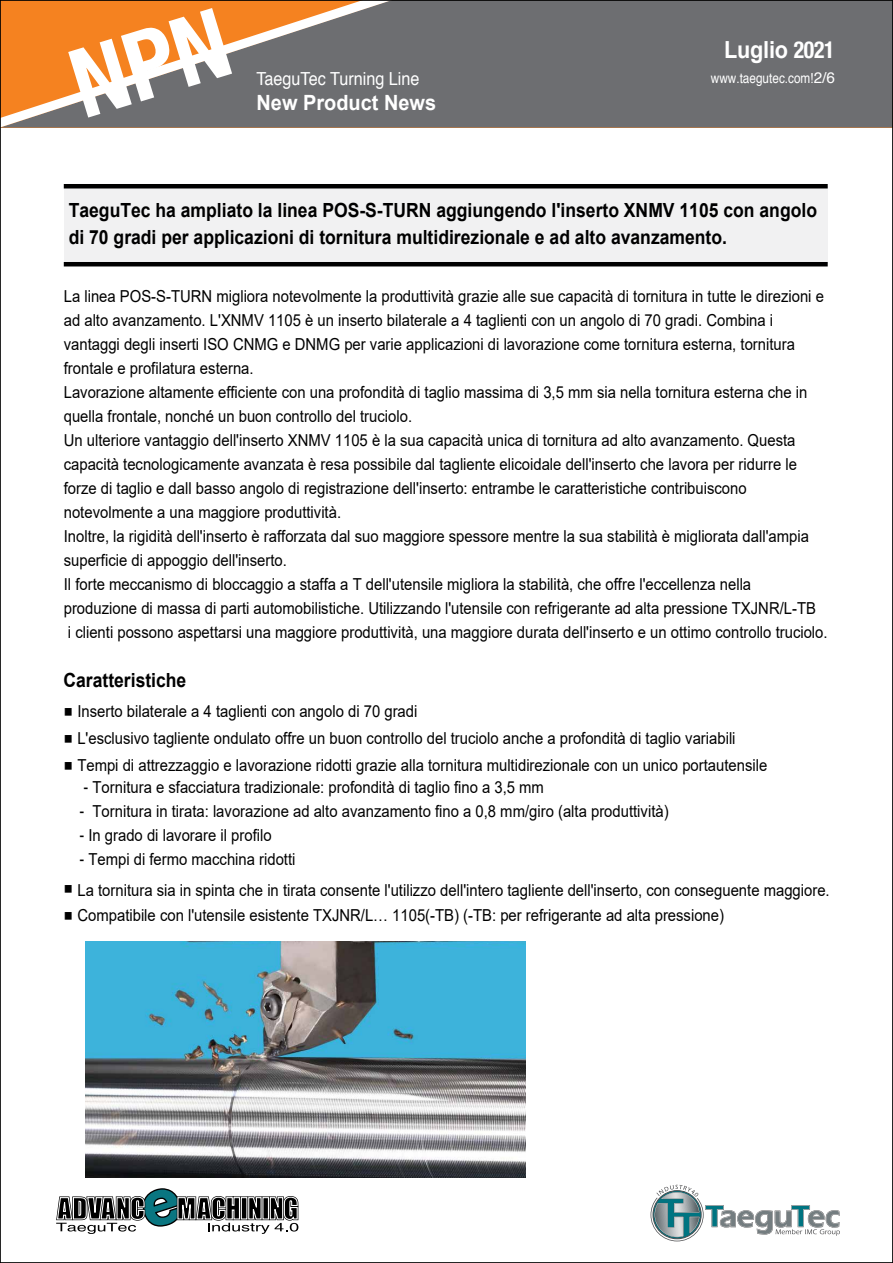
<style>
.page{position:relative;width:893px;height:1263px;background:#fff}
.page>*{position:absolute;margin:0;border:0;box-sizing:border-box;transform-origin:0 0}
.t1{font:700 23.55px "Arial";letter-spacing:-.01em;color:#fff;scale:.92 1}
.t2{font:700 21px "Arial";color:#fff;scale:.95 1}
.t3{font:700 19.5px/27px "Arial";color:#000;scale:.9 1}
.t4{font:18px "Helvetica";color:#fff;scale:.9 1}
.t5{font:16.5px/24px "Arial";color:#000;scale:.9 1}
.t6{font:13.8px "Helvetica";color:#fff;scale:.85 1}
.s1{font-family:"Helvetica Neue";font-stretch:condensed}
.s2{font-family:"Arial"}
.s3{font-size:15.3px}
.s4{font-family:"Helvetica"}
</style>
<div class="page">
<div style="left:423px;top:2px;width:468px;height:126px;background:#6d6e71"></div>
<svg style="left:651px;top:1185px;width:189px;height:56px"></svg>
<svg style="left:56px;top:1188px;width:243px;height:46px"></svg>
<svg style="left:2px;top:2px;width:421px;height:126px;background:#9e7c60"></svg>
<div style="left:64px;top:186px;width:764px;height:78px;background:#f1f1f2"></div>
<hr style="left:64px;top:184px;width:764px;height:4px;background:#000">
<hr style="left:64px;top:262px;width:764px;height:4px;background:#000">
<img style="left:85px;top:942px;width:441px;height:236px">
<svg style="left:68px;top:8px;width:164px;height:110px;background:#c6854f"></svg>
<p class="t1" style="left:724px;top:33px;width:121px">Luglio <span class="s1">2021</span></p>
<p class="t4" style="left:256px;top:65px;width:183px">TaeguTec Turning Line</p>
<p class="t6" style="left:711px;top:68px;width:147px">www.taegutec.com<span class="s2">!</span><span class="s3">2/6</span></p>
<p class="t2" style="left:256px;top:88px;width:191px">New Product News</p>
<p class="t3" style="left:69px;top:197px;width:833px">TaeguTec ha ampliato la linea POS-S-TURN aggiungendo l'inserto XNMV 1105 con angolo di 70 gradi per applicazioni di tornitura multidirezionale e ad alto avanzamento.</p>
<p class="t5" style="left:64px;top:284px;width:850px">La linea POS-S-TURN migliora notevolmente la produttività grazie alle sue capacità di tornitura in tutte le direzioni e ad alto avanzamento. L'XNMV 1105 è un inserto bilaterale a 4 taglienti con un angolo di 70 gradi. Combina i vantaggi degli inserti ISO CNMG e DNMG per varie applicazioni di lavorazione come tornitura esterna, tornitura frontale e profilatura esterna.<br>Lavorazione altamente efficiente con una profondità di taglio massima di 3,5 mm sia nella tornitura esterna che in quella frontale, nonché un buon controllo del truciolo.<br>Un ulteriore vantaggio dell'inserto XNMV 1105 è la sua capacità unica di tornitura ad alto avanzamento. Questa capacità tecnologicamente avanzata è resa possibile dal tagliente elicoidale dell'inserto che lavora per ridurre le forze di taglio e dall basso angolo di registrazione dell'inserto: entrambe le caratteristiche contribuiscono notevolmente a una maggiore produttività.<br>Inoltre, la rigidità dell'inserto è rafforzata dal suo maggiore spessore mentre la sua stabilità è migliorata dall'ampia superficie di appoggio dell'inserto.<br>Il forte meccanismo di bloccaggio a staffa a T dell'utensile migliora la stabilità, che offre l'eccellenza nella produzione di massa di parti automobilistiche. Utilizzando l'utensile con refrigerante ad alta pressione TXJNR/L-TB<br>i clienti possono aspettarsi una maggiore produttività, una maggiore durata dell'inserto e un ottimo controllo truciolo.</p>
<p class="t3" style="left:63px;top:667px;width:138px">Caratteristiche</p>
<p class="t5" style="left:63px;top:699px;width:395px">○ Inserto bilaterale a 4 taglienti con angolo di 70 gradi</p>
<p class="t5" style="left:63px;top:726px;width:748px">○ L'esclusivo tagliente ondulato offre un buon controllo del truciolo anche a profondità di taglio variabili</p>
<p class="t5" style="left:63px;top:753px;width:784px">○ Tempi di attrezzaggio e lavorazione ridotti grazie alla tornitura multidirezionale con un unico portautensile</p>
<p class="t5" style="left:83px;top:775px;width:513px"><span class="s4">-</span> Tornitura e sfacciatura tradizionale: profondità di taglio fino a 3,5 mm</p>
<p class="t5" style="left:79px;top:799px;width:656px"><span class="s4">-</span> Tornitura in tirata: lavorazione ad alto avanzamento fino a 0,8 mm/giro (alta produttività)</p>
<p class="t5" style="left:79px;top:823px;width:215px"><span class="s4">-</span> In grado di lavorare il profilo</p>
<p class="t5" style="left:79px;top:847px;width:242px"><span class="s4">-</span> Tempi di fermo macchina ridotti</p>
<p class="t5" style="left:64px;top:878px;width:853px">○ La tornitura sia in spinta che in tirata consente l'utilizzo dell'intero tagliente dell'inserto, con conseguente maggiore.</p>
<p class="t5" style="left:64px;top:903px;width:735px">○ Compatibile con l'utensile esistente TXJNR/L… 1105(-TB) (-TB: per refrigerante ad alta pressione)</p>
</div>
